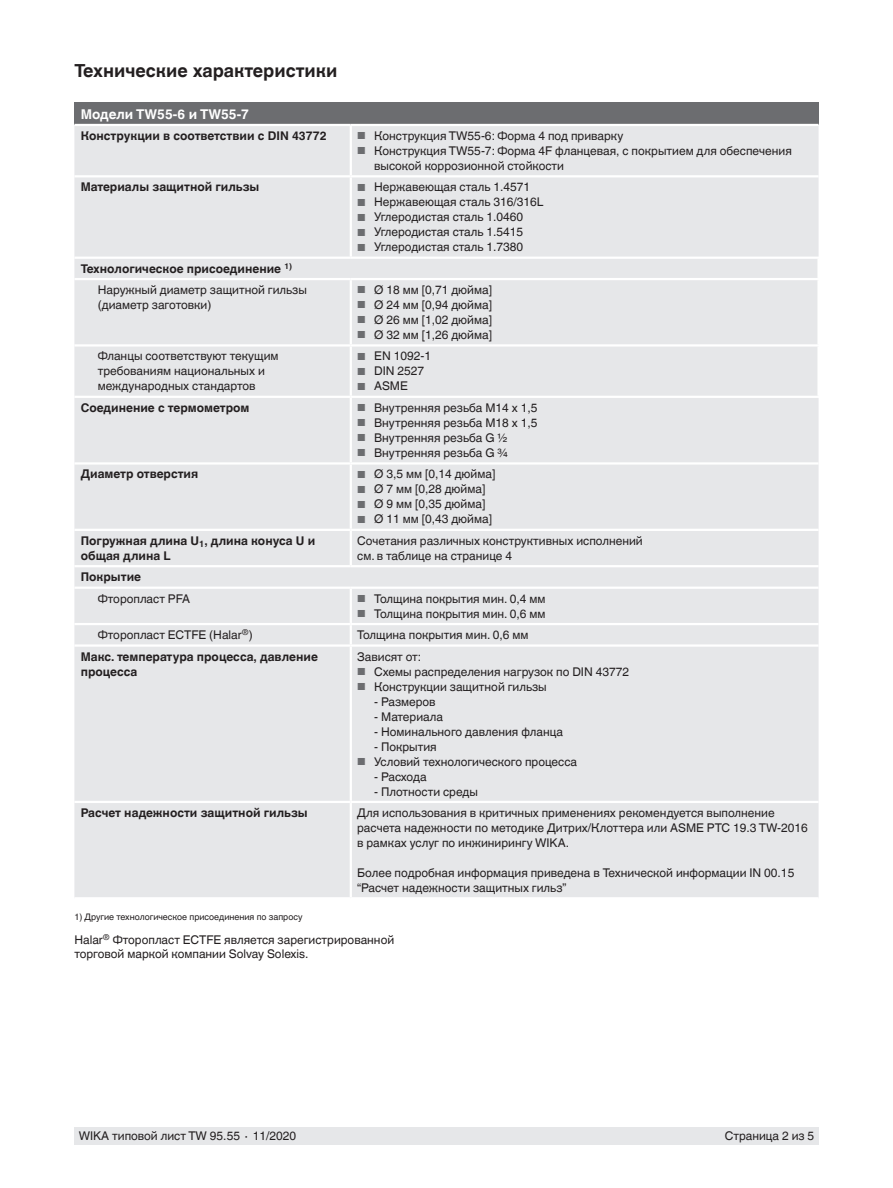
<style>
.page{position:relative;width:893px;height:1188px;background:#fff}
.page>*{position:absolute;margin:0;border:0;box-sizing:border-box;transform-origin:0 0}
.t1{font:700 18px "Helvetica World";color:#231f20}
.t2{font:700 13.5px "Helvetica World";color:#fff}
.t3{font:12px/15px "Helvetica World";color:#231f20}
.t4{font:700 12px/15px "Helvetica World";color:#231f20}
.t5{font:12px "Helvetica World";letter-spacing:-.02em;color:#231f20}
.t6{font:9px "Helvetica World";color:#231f20}
.s1{font-size:10.2px;color:#6c6d70}
.s2{font-weight:700}
</style>
<div class="page">
<div style="left:74px;top:1128px;width:745px;height:17px;background:#e6e7e9"></div>
<div style="left:74px;top:103px;width:745px;height:22px;background:#6c6d70"></div>
<div style="left:74px;top:126px;width:745px;height:771px;background:#e6e7e9"></div>
<hr style="left:817px;top:259px;width:3px;height:19px;background:#fff">
<hr style="left:74px;top:396px;width:277px;height:2px;background:#fff">
<hr style="left:351px;top:396px;width:469px;height:2px;background:#fff">
<hr style="left:74px;top:462px;width:277px;height:3px;background:#fff">
<hr style="left:351px;top:462px;width:468px;height:3px;background:#fff">
<hr style="left:74px;top:124px;width:277px;height:2px;background:#fff">
<hr style="left:351px;top:124px;width:468px;height:2px;background:#fff">
<hr style="left:74px;top:344px;width:277px;height:3px;background:#fff">
<hr style="left:350px;top:126px;width:2px;height:49px;background:#fff">
<hr style="left:817px;top:280px;width:3px;height:64px;background:#fff">
<hr style="left:817px;top:347px;width:3px;height:49px;background:#fff">
<hr style="left:74px;top:257px;width:277px;height:2px;background:#fff">
<hr style="left:351px;top:257px;width:469px;height:2px;background:#fff">
<hr style="left:74px;top:278px;width:277px;height:2px;background:#fff">
<hr style="left:74px;top:175px;width:277px;height:2px;background:#fff">
<hr style="left:351px;top:278px;width:469px;height:2px;background:#fff">
<hr style="left:350px;top:280px;width:2px;height:64px;background:#fff">
<hr style="left:351px;top:344px;width:469px;height:3px;background:#fff">
<hr style="left:350px;top:347px;width:2px;height:49px;background:#fff">
<hr style="left:351px;top:175px;width:468px;height:2px;background:#fff">
<hr style="left:350px;top:177px;width:2px;height:80px;background:#fff">
<hr style="left:350px;top:589px;width:2px;height:34px;background:#fff">
<hr style="left:351px;top:623px;width:468px;height:2px;background:#fff">
<svg style="left:350px;top:625px;width:2px;height:19px"></svg>
<hr style="left:351px;top:644px;width:468px;height:3px;background:#fff">
<hr style="left:74px;top:565px;width:277px;height:2px;background:#fff">
<hr style="left:351px;top:565px;width:468px;height:2px;background:#fff">
<hr style="left:351px;top:587px;width:468px;height:2px;background:#fff">
<hr style="left:350px;top:398px;width:2px;height:64px;background:#fff">
<hr style="left:350px;top:465px;width:2px;height:64px;background:#fff">
<hr style="left:74px;top:529px;width:277px;height:2px;background:#fff">
<hr style="left:351px;top:529px;width:468px;height:2px;background:#fff">
<hr style="left:350px;top:531px;width:2px;height:34px;background:#fff">
<hr style="left:74px;top:587px;width:277px;height:2px;background:#fff">
<hr style="left:74px;top:623px;width:277px;height:2px;background:#fff">
<hr style="left:74px;top:644px;width:277px;height:3px;background:#fff">
<hr style="left:350px;top:647px;width:2px;height:154px;background:#fff">
<hr style="left:74px;top:801px;width:277px;height:2px;background:#fff">
<hr style="left:351px;top:801px;width:468px;height:2px;background:#fff">
<hr style="left:350px;top:803px;width:2px;height:94px;background:#fff">
<h1 class="t1" style="left:74px;top:61px;width:265px">Технические характеристики</h1>
<p class="t2" style="left:81px;top:106px;width:170px">Модели TW55-6 и TW55-7</p>
<p class="t4" style="left:81px;top:128px;width:247px">Конструкции в соответствии с DIN 43772</p>
<p class="t3" style="left:357px;top:128px;width:268px"><span class="s1">■</span> Конструкция TW55-6: Форма 4 под приварку</p>
<p class="t3" style="left:374px;top:143px;width:419px;text-indent:-17px"><span class="s1">■</span> Конструкция TW55-7: Форма 4F фланцевая, с покрытием для обеспечения высокой коррозионной стойкости</p>
<p class="t4" style="left:81px;top:180px;width:180px">Материалы защитной гильзы</p>
<p class="t3" style="left:357px;top:180px;width:174px"><span class="s1">■</span> Нержавеющая сталь 1.4571</p>
<p class="t3" style="left:357px;top:195px;width:188px"><span class="s1">■</span> Нержавеющая сталь 316/316L</p>
<p class="t3" style="left:357px;top:210px;width:168px"><span class="s1">■</span> Углеродистая сталь 1.0460</p>
<p class="t3" style="left:357px;top:225px;width:168px"><span class="s1">■</span> Углеродистая сталь 1.5415</p>
<p class="t3" style="left:357px;top:240px;width:168px"><span class="s1">■</span> Углеродистая сталь 1.7380</p>
<p class="t3" style="left:98px;top:258px;width:211px;line-height:21.3px;text-indent:-17px"><span class="s2">Технологическое присоединение</span> <sup>1)<br></sup>Наружный диаметр защитной гильзы</p>
<p class="t3" style="left:98px;top:297px;width:115px">(диаметр заготовки)</p>
<p class="t3" style="left:357px;top:282px;width:136px"><span class="s1">■</span> Ø 18 мм [0,71 дюйма]</p>
<p class="t3" style="left:357px;top:297px;width:136px"><span class="s1">■</span> Ø 24 мм [0,94 дюйма]</p>
<p class="t3" style="left:357px;top:312px;width:136px"><span class="s1">■</span> Ø 26 мм [1,02 дюйма]</p>
<p class="t3" style="left:357px;top:327px;width:136px"><span class="s1">■</span> Ø 32 мм [1,26 дюйма]</p>
<p class="t3" style="left:98px;top:349px;width:182px">Фланцы соответствуют текущим требованиям национальных и международных стандартов</p>
<p class="t3" style="left:357px;top:349px;width:75px"><span class="s1">■</span> EN 1092-1</p>
<p class="t3" style="left:357px;top:364px;width:69px"><span class="s1">■</span> DIN 2527</p>
<p class="t3" style="left:357px;top:379px;width:52px"><span class="s1">■</span> ASME</p>
<p class="t4" style="left:81px;top:400px;width:170px">Соединение с термометром</p>
<p class="t3" style="left:357px;top:400px;width:182px"><span class="s1">■</span> Внутренняя резьба M14 x 1,5</p>
<p class="t3" style="left:357px;top:415px;width:182px"><span class="s1">■</span> Внутренняя резьба M18 x 1,5</p>
<p class="t3" style="left:357px;top:430px;width:152px"><span class="s1">■</span> Внутренняя резьба G ½</p>
<p class="t3" style="left:357px;top:445px;width:152px"><span class="s1">■</span> Внутренняя резьба G ¾</p>
<p class="t4" style="left:81px;top:467px;width:119px">Диаметр отверстия</p>
<p class="t3" style="left:357px;top:467px;width:140px"><span class="s1">■</span> Ø 3,5 мм [0,14 дюйма]</p>
<p class="t3" style="left:357px;top:482px;width:130px"><span class="s1">■</span> Ø 7 мм [0,28 дюйма]</p>
<p class="t3" style="left:357px;top:497px;width:130px"><span class="s1">■</span> Ø 9 мм [0,35 дюйма]</p>
<p class="t3" style="left:357px;top:512px;width:136px"><span class="s1">■</span> Ø 11 мм [0,43 дюйма]</p>
<p class="t4" style="left:81px;top:533px;width:236px">Погружная длина U<sub>1</sub>, длина конуса U и общая длина L</p>
<p class="t3" style="left:357px;top:533px;width:287px">Сочетания различных конструктивных исполнений см. в таблице на странице 4</p>
<p class="t4" style="left:81px;top:570px;width:62px">Покрытие</p>
<p class="t3" style="left:98px;top:591px;width:94px">Фторопласт PFA</p>
<p class="t3" style="left:357px;top:591px;width:190px"><span class="s1">■</span> Толщина покрытия мин. 0,4 мм</p>
<p class="t3" style="left:357px;top:606px;width:190px"><span class="s1">■</span> Толщина покрытия мин. 0,6 мм</p>
<p class="t3" style="left:98px;top:627px;width:156px">Фторопласт ECTFE (Halar<sup>®</sup>)</p>
<p class="t3" style="left:357px;top:627px;width:173px">Толщина покрытия мин. 0,6 мм</p>
<p class="t4" style="left:81px;top:649px;width:239px">Макс. температура процесса, давление процесса</p>
<p class="t3" style="left:357px;top:649px;width:66px">Зависят от:</p>
<p class="t3" style="left:357px;top:664px;width:273px"><span class="s1">■</span> Схемы распределения нагрузок по DIN 43772</p>
<p class="t3" style="left:357px;top:679px;width:191px"><span class="s1">■</span> Конструкции защитной гильзы</p>
<p class="t3" style="left:374px;top:694px;width:63px">- Размеров</p>
<p class="t3" style="left:374px;top:709px;width:70px">- Материала</p>
<p class="t3" style="left:374px;top:724px;width:190px">- Номинального давления фланца</p>
<p class="t3" style="left:374px;top:739px;width:64px">- Покрытия</p>
<p class="t3" style="left:357px;top:754px;width:221px"><span class="s1">■</span> Условий технологического процесса</p>
<p class="t5" style="left:374px;top:769px;width:54px">- Расхода</p>
<p class="t3" style="left:374px;top:784px;width:105px">- Плотности среды</p>
<p class="t4" style="left:81px;top:805px;width:228px">Расчет надежности защитной гильзы</p>
<p class="t3" style="left:357px;top:805px;width:452px">Для использования в критичных применениях рекомендуется выполнение расчета надежности по методике Дитрих/Клоттера или ASME PTC 19.3 TW-2016 в рамках услуг по инжинирингу WIKA.</p>
<p class="t3" style="left:357px;top:865px;width:439px">Более подробная информация приведена в Технической информации IN 00.15 “Расчет надежности защитных гильз”</p>
<p class="t6" style="left:74px;top:912px;width:230px">1) Другие технологическое присоединения по запросу</p>
<p class="t3" style="left:74px;top:934px;width:321px;line-height:13.5px">Halar<sup>®</sup> Фторопласт ECTFE является зарегистрированной торговой маркой компании Solvay Solexis.</p>
<p class="t3" style="left:79px;top:1129px;width:219px">WIKA типовой лист TW 95.55 ∙ 11/2020</p>
<p class="t3" style="left:725px;top:1129px;width:91px">Страница 2 из 5</p>
</div>
